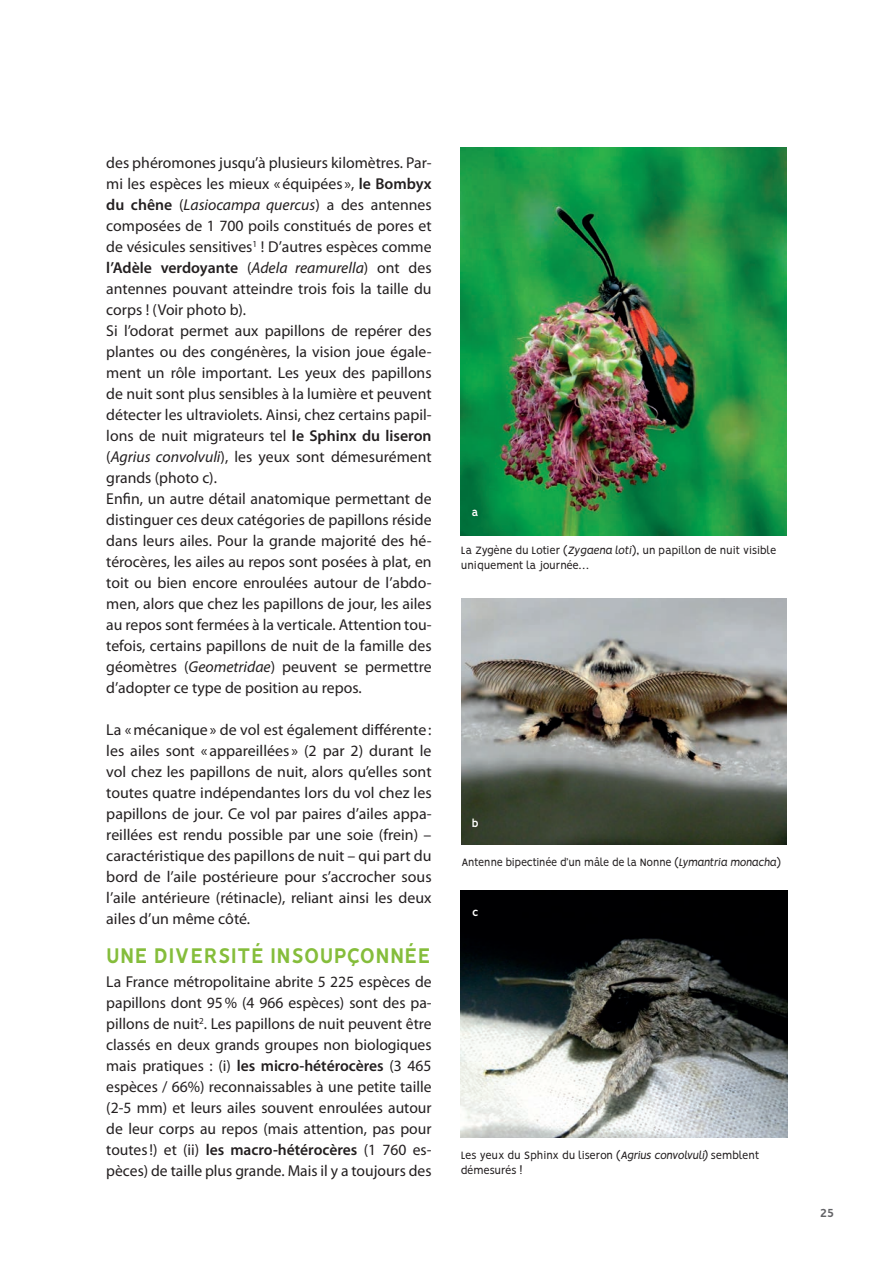
<style>
.page{position:relative;width:893px;height:1263px;background:#fff}
.page>*{position:absolute;margin:0;border:0;box-sizing:border-box;transform-origin:0 0}
.t1{font:700 24px "Vision";color:#85bd3b;scale:.95 1}
.t2{font:15.75px/21px "Myriad Pro";color:#231f20;text-align:justify}
.t3{font:700 13.2px "Vision";color:#636366}
.t4{font:12px/15px "Vision";letter-spacing:-.025em;color:#231f20}
.t5{font:700 12px "Vision";color:#fff}
.s1{font-weight:600}
.s2{font-style:italic}
</style>
<div class="page">
<img style="left:461px;top:147px;width:325px;height:388px">
<img style="left:461px;top:891px;width:326px;height:246px">
<img style="left:461px;top:598px;width:326px;height:247px">
<p class="t2" style="left:106px;top:152px;width:327px;text-align:left">des phéromones jusqu’à plusieurs kilomètres. Par&shy;mi les espèces les mieux «équipées », <span class="s1">le Bombyx du chêne</span> (<span class="s2">Lasiocampa quercus</span>) a des antennes composées de 1 700 poils constitués de pores et de vésicules sensitives<sup>1</sup> ! D’autres espèces comme <span class="s1">l’Adèle verdoyante</span> (<span class="s2">Adela reamurella</span>) ont des antennes pouvant atteindre trois fois la taille du corps ! (Voir photo b).<br>Si l’odorat permet aux papillons de repérer des plantes ou des congénères, la vision joue égale&shy;ment un rôle important. Les yeux des papillons de nuit sont plus sensibles à la lumière et peuvent détecter les ultraviolets. Ainsi, chez certains papil&shy;lons de nuit migrateurs tel <span class="s1">le Sphinx du liseron </span>(<span class="s2">Agrius convolvuli</span>), les yeux sont démesurément grands (photo c).<br>Enfin, un autre détail anatomique permettant de distinguer ces deux catégories de papillons réside dans leurs ailes. Pour la grande majorité des hé&shy;térocères, les ailes au repos sont posées à plat, en toit ou bien encore enroulées autour de l’abdo&shy;men, alors que chez les papillons de jour, les ailes au repos sont fermées à la verticale. Attention tou&shy;tefois, certains papillons de nuit de la famille des géomètres (<span class="s2">Geometridae</span>) peuvent se permettre d’adopter ce type de position au repos.</p>
<p class="t2" style="left:106px;top:719px;width:327px">La «mécanique» de vol est également différente : les ailes sont « appareillées » (2 par 2) durant le vol chez les papillons de nuit, alors qu’elles sont toutes quatre indépendantes lors du vol chez les papillons de jour. Ce vol par paires d’ailes appa&shy;reillées est rendu possible par une soie (frein) – caractéristique des papillons de nuit – qui part du bord de l’aile postérieure pour s’accrocher sous l’aile antérieure (rétinacle), reliant ainsi les deux ailes d’un même côté.</p>
<h1 class="t1" style="left:106px;top:941px;width:15px">UNE</h1>
<h1 class="t1" style="left:154px;top:941px;width:52px">DIVERSIT</h1>
<h1 class="t1" style="left:251px;top:941px;width:35px">é INSOUPÇONN</h1>
<h1 class="t1" style="left:405px;top:941px;width:26px">éE</h1>
<p class="t2" style="left:106px;top:971px;width:327px">La France métropolitaine abrite 5 225 espèces de papillons dont 95% (4 966 espèces) sont des pa&shy;pillons de nuit<sup>2</sup>. Les papillons de nuit peuvent être classés en deux grands groupes non biologiques mais pratiques : (i) <span class="s1">les micro-hétérocères</span> (3 465 espèces / 66%) reconnaissables à une petite taille (2-5 mm) et leurs ailes souvent enroulées autour de leur corps au repos (mais attention, pas pour toutes!) et (ii) <span class="s1">les macro-hétérocères</span> (1 760 es&shy;pèces) de taille plus grande. Mais il y a toujours des</p>
<p class="t5" style="left:472px;top:505px;width:8px">a</p>
<p class="t4" style="left:461px;top:544px;width:317px">La Zygène du Lotier (<span class="s2">Zygaena loti</span>), un papillon de nuit visible uniquement la journée…</p>
<p class="t5" style="left:472px;top:816px;width:8px">b</p>
<p class="t4" style="left:461px;top:855px;width:321px">Antenne bipectinée d’un mâle de la Nonne (<span class="s2">Lymantria monacha</span>)</p>
<p class="t5" style="left:472px;top:905px;width:8px">c</p>
<p class="t4" style="left:461px;top:1149px;width:300px">Les yeux du Sphinx du liseron (<span class="s2">Agrius convolvuli)</span> semblent démesurés !</p>
<p class="t3" style="left:820px;top:1205px;width:15px">25</p>
</div>
